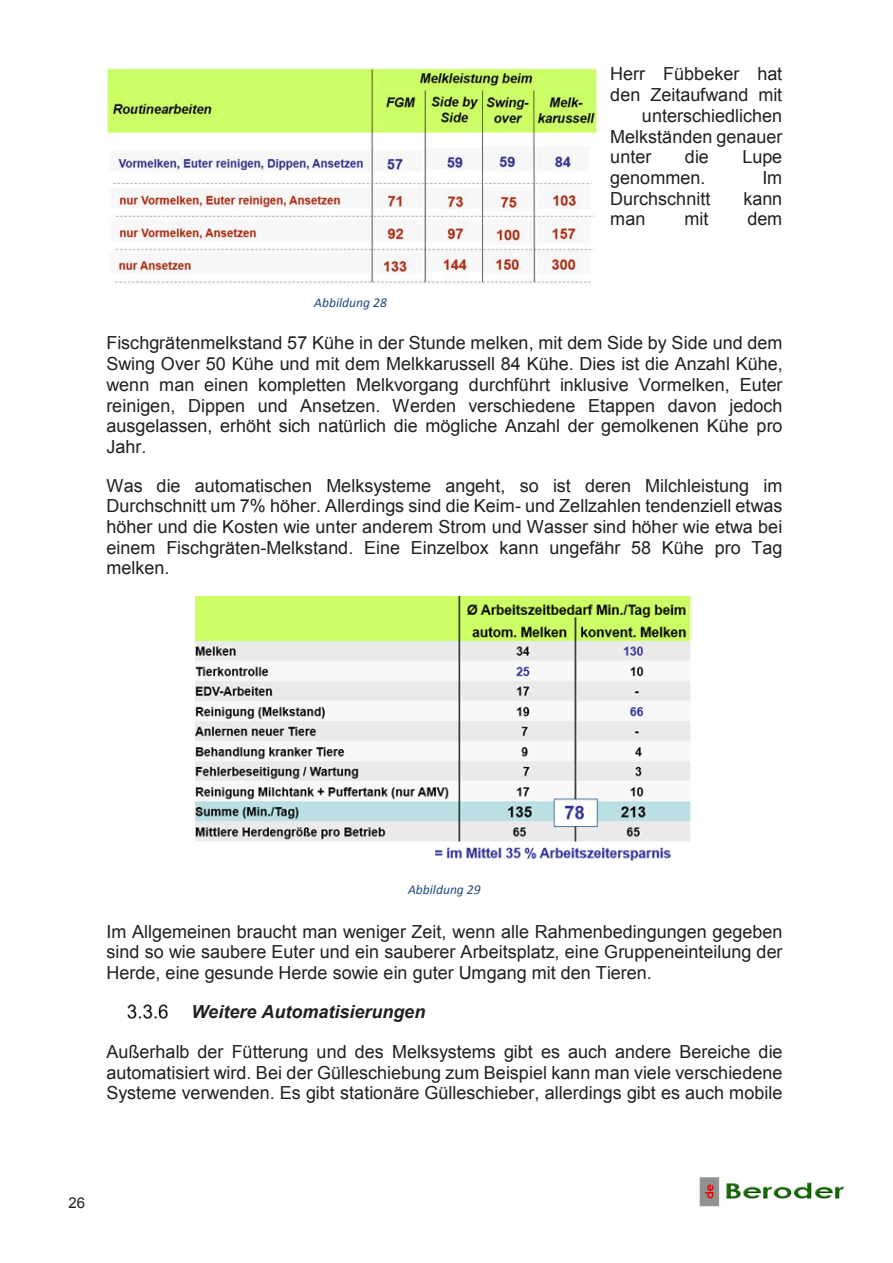
<style>
.page{position:relative;width:893px;height:1263px;background:#fff}
.page>*{position:absolute;margin:0;border:0;box-sizing:border-box;transform-origin:0 0}
.t1{font:18px/20.7px "Arial";color:#231f20;text-align:justify}
.t2{font:italic 700 18px "Arial";color:#231f20}
.t3{font:15px "Arial";color:#231f20}
.t4{font:italic 13.5px "Calibri";color:#1f497d}
</style>
<div class="page">
<img style="left:699px;top:1177px;width:145px;height:30px">
<img style="left:128px;top:1004px;width:39px;height:14px">
<img style="left:196px;top:597px;width:495px;height:264px">
<img style="left:106px;top:68px;width:492px;height:216px">
<p class="t4" style="left:314px;top:293px;width:74px">Abbildung 28</p>
<p class="t1" style="left:610px;top:64px;width:174px">Herr Fübbeker hat</p>
<p class="t1" style="left:610px;top:85px;width:174px">den Zeitaufwand mit</p>
<p class="t1" style="left:642px;top:105px;width:142px">unterschiedlichen</p>
<p class="t1" style="left:610px;top:126px;width:174px">Melkständen genauer</p>
<p class="t1" style="left:610px;top:147px;width:43px">unter</p>
<p class="t1" style="left:685px;top:147px;width:25px">die</p>
<p class="t1" style="left:742px;top:147px;width:41px">Lupe</p>
<p class="t1" style="left:610px;top:167px;width:97px">genommen.</p>
<p class="t1" style="left:762px;top:167px;width:21px">Im</p>
<p class="t1" style="left:610px;top:188px;width:102px">Durchschnitt</p>
<p class="t1" style="left:743px;top:188px;width:40px">kann</p>
<p class="t1" style="left:610px;top:209px;width:37px">man</p>
<p class="t1" style="left:684px;top:209px;width:26px">mit</p>
<p class="t1" style="left:747px;top:209px;width:36px">dem</p>
<p class="t1" style="left:106px;top:333px;width:678px">Fischgrätenmelkstand 57 Kühe in der Stunde melken, mit dem Side by Side und dem Swing Over 50 Kühe und mit dem Melkkarussell 84 Kühe. Dies ist die Anzahl Kühe, wenn man einen kompletten Melkvorgang durchführt inklusive Vormelken, Euter reinigen, Dippen und Ansetzen. Werden verschiedene Etappen davon jedoch ausgelassen, erhöht sich natürlich die mögliche Anzahl der gemolkenen Kühe pro Jahr.</p>
<p class="t1" style="left:106px;top:475px;width:678px">Was die automatischen Melksysteme angeht, so ist deren Milchleistung im Durchschnitt um 7% höher. Allerdings sind die Keim- und Zellzahlen tendenziell etwas höher und die Kosten wie unter anderem Strom und Wasser sind höher wie etwa bei einem Fischgräten-Melkstand. Eine Einzelbox kann ungefähr 58 Kühe pro Tag melken.</p>
<p class="t4" style="left:408px;top:880px;width:74px">Abbildung 29</p>
<p class="t1" style="left:106px;top:921px;width:678px">Im Allgemeinen braucht man weniger Zeit, wenn alle Rahmenbedingungen gegeben sind so wie saubere Euter und ein sauberer Arbeitsplatz, eine Gruppeneinteilung der Herde, eine gesunde Herde sowie ein guter Umgang mit den Tieren.</p>
<p class="t2" style="left:191px;top:999px;width:236px">Weitere Automatisierungen</p>
<p class="t1" style="left:106px;top:1041px;width:678px">Außerhalb der Fütterung und des Melksystems gibt es auch andere Bereiche die automatisiert wird. Bei der Gülleschiebung zum Beispiel kann man viele verschiedene Systeme verwenden. Es gibt stationäre Gülleschieber, allerdings gibt es auch mobile</p>
<p class="t3" style="left:69px;top:1193px;width:18px">26</p>
</div>
